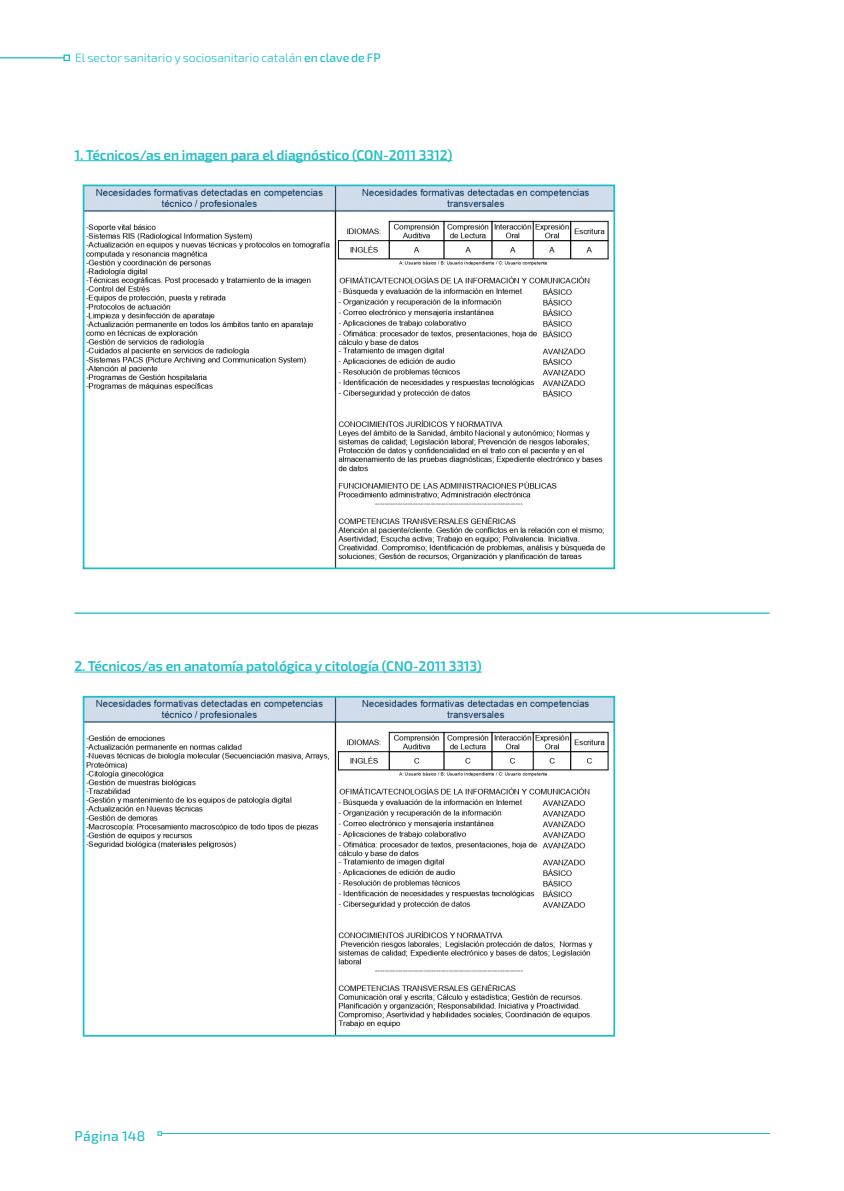
<style>
.page{position:relative;width:844px;height:1191px;background:#fff}
.page>*{position:absolute;margin:0;border:0;box-sizing:border-box;transform-origin:0 0}
.t1{font:600 14px "Exo 2";letter-spacing:-.01em;color:#21bdc7}
.t2{font:500 14px "Exo 2";letter-spacing:.015em;color:#21bdc7}
.t3{font:300 12.25px "Exo 2";letter-spacing:-.005em;color:#21bdc7}
.s1{font-weight:500}
</style>
<div class="page">
<hr style="left:0;top:57px;width:64px;height:1px;background:#21bdc7">
<div style="left:63px;top:55px;width:7px;height:6px;border:1px solid #21bdc7"></div>
<hr style="left:161px;top:1133px;width:608px;height:1px;background:#21bdc7">
<svg style="left:157px;top:1131px;width:5px;height:4px"></svg>
<hr style="left:74px;top:160px;width:378px;height:1px;background:#21bdc7">
<img style="left:86px;top:187px;width:526px;height:379px">
<div style="left:83px;top:184px;width:532px;height:385px;border:2px solid #21bdc7"></div>
<hr style="left:74px;top:671px;width:408px;height:1px;background:#21bdc7">
<hr style="left:74px;top:612px;width:695px;height:2px;background:#21bdc7">
<img style="left:86px;top:699px;width:526px;height:334px">
<div style="left:83px;top:696px;width:532px;height:340px;border:2px solid #21bdc7"></div>
<p class="t3" style="left:75px;top:49px;width:307px">El sector sanitario y sociosanitario catalán <span class="s1">en clave de FP</span></p>
<p class="t1" style="left:74px;top:145px;width:379px">1. Técnicos/as en imagen para el diagnóstico (CON-2011 3312)</p>
<p class="t1" style="left:74px;top:656px;width:409px">2. Técnicos/as en anatomía patológica y citología (CNO-2011 3313)</p>
<p class="t2" style="left:74px;top:1126px;width:72px">Página 148</p>
</div>
